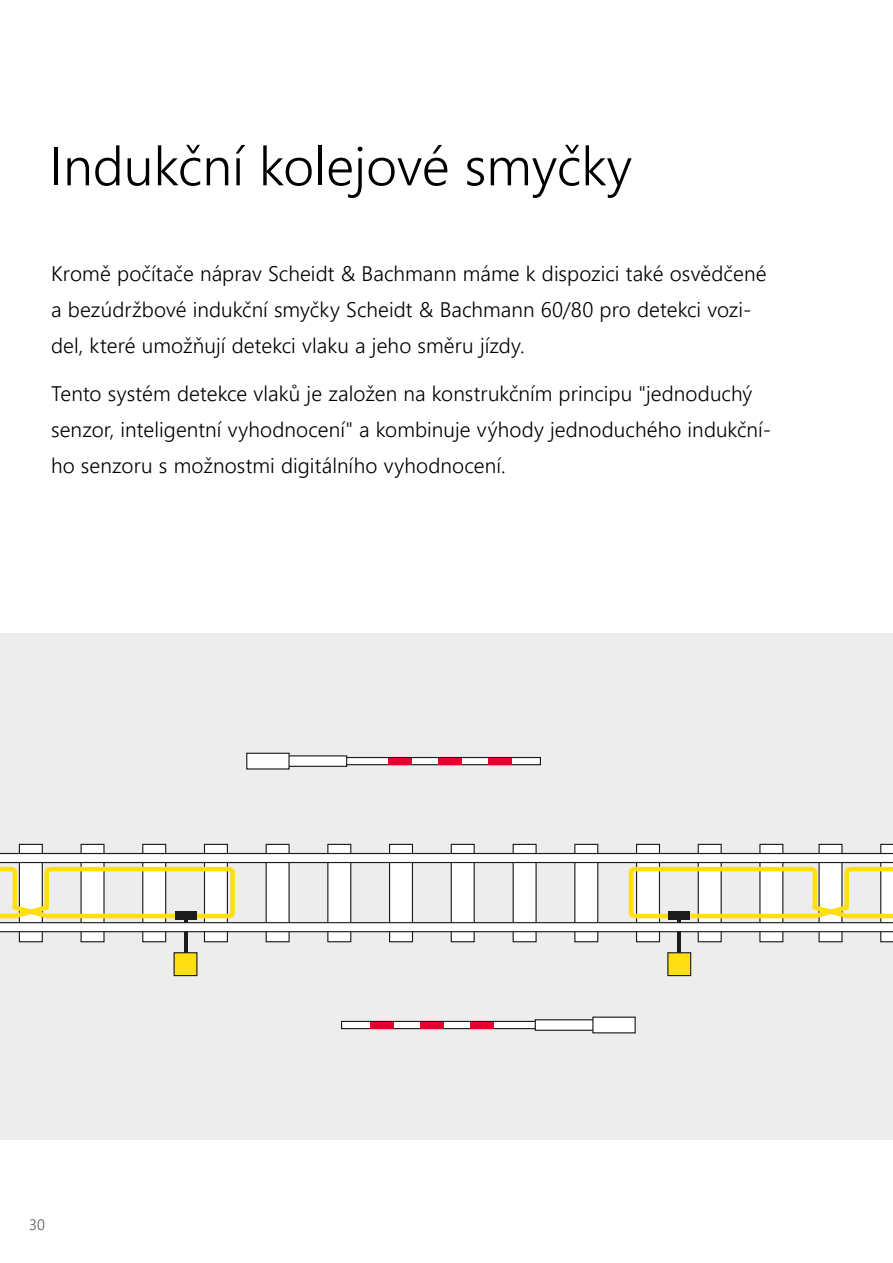
<style>
.page{position:relative;width:893px;height:1263px;background:#fff}
.page>*{position:absolute;margin:0;border:0;box-sizing:border-box;transform-origin:0 0}
.t1{font:300 54px "Segoe UI";color:#000}
.t2{font:300 21px/36px "Segoe UI";letter-spacing:.005em;color:#000}
.t3{font:300 15px "Segoe UI";color:#575756}
</style>
<div class="page">
<div style="left:0;top:634px;width:893px;height:506px;background:#ededed"></div>
<hr style="left:184px;top:931px;width:3px;height:22px;background:#1c1c1c">
<div style="left:341px;top:1021px;width:198px;height:8px;background:#fff;border:1px solid #1c1c1c"></div>
<div style="left:535px;top:1019px;width:63px;height:12px;background:#fff;border:1px solid #1c1c1c"></div>
<div style="left:592px;top:1016px;width:44px;height:17px;background:#fff;border:1px solid #1c1c1c"></div>
<div style="left:370px;top:1022px;width:24px;height:6px;background:#e3032e"></div>
<div style="left:420px;top:1022px;width:24px;height:6px;background:#e3032e"></div>
<div style="left:470px;top:1022px;width:24px;height:6px;background:#e3032e"></div>
<div style="left:343px;top:757px;width:198px;height:8px;background:#fff;border:1px solid #1c1c1c"></div>
<div style="left:283px;top:755px;width:64px;height:12px;background:#fff;border:1px solid #1c1c1c"></div>
<div style="left:246px;top:753px;width:44px;height:16px;background:#fff;border:1px solid #1c1c1c"></div>
<div style="left:488px;top:758px;width:24px;height:6px;background:#e3032e"></div>
<div style="left:438px;top:758px;width:23px;height:6px;background:#e3032e"></div>
<div style="left:388px;top:758px;width:24px;height:6px;background:#e3032e"></div>
<svg style="left:0;top:844px;width:893px;height:98px"></svg>
<hr style="left:678px;top:931px;width:3px;height:22px;background:#1c1c1c">
<div style="left:667px;top:952px;width:24px;height:24px;background:#ffde14;border:1px solid #1c1c1c"></div>
<div style="left:174px;top:952px;width:23px;height:24px;background:#ffde14;border:1px solid #1c1c1c"></div>
<h1 class="t1" style="left:50px;top:115px;width:584px">Indukční kolejové smyčky</h1>
<p class="t2" style="left:51px;top:254px;width:717px">Kromě počítače náprav Scheidt &amp; Bachmann máme k dispozici také osvědčené a bezúdržbové indukční smyčky Scheidt &amp; Bachmann 60/80 pro detekci vozi&shy;del, které umožňují detekci vlaku a jeho směru jízdy.</p>
<p class="t2" style="left:51px;top:374px;width:722px">Tento systém detekce vlaků je založen na konstrukčním principu "jednoduchý senzor, inteligentní vyhodnocení" a kombinuje výhody jednoduchého indukční&shy;ho senzoru s možnostmi digitálního vyhodnocení.</p>
<p class="t3" style="left:29px;top:1210px;width:17px">30</p>
</div>
